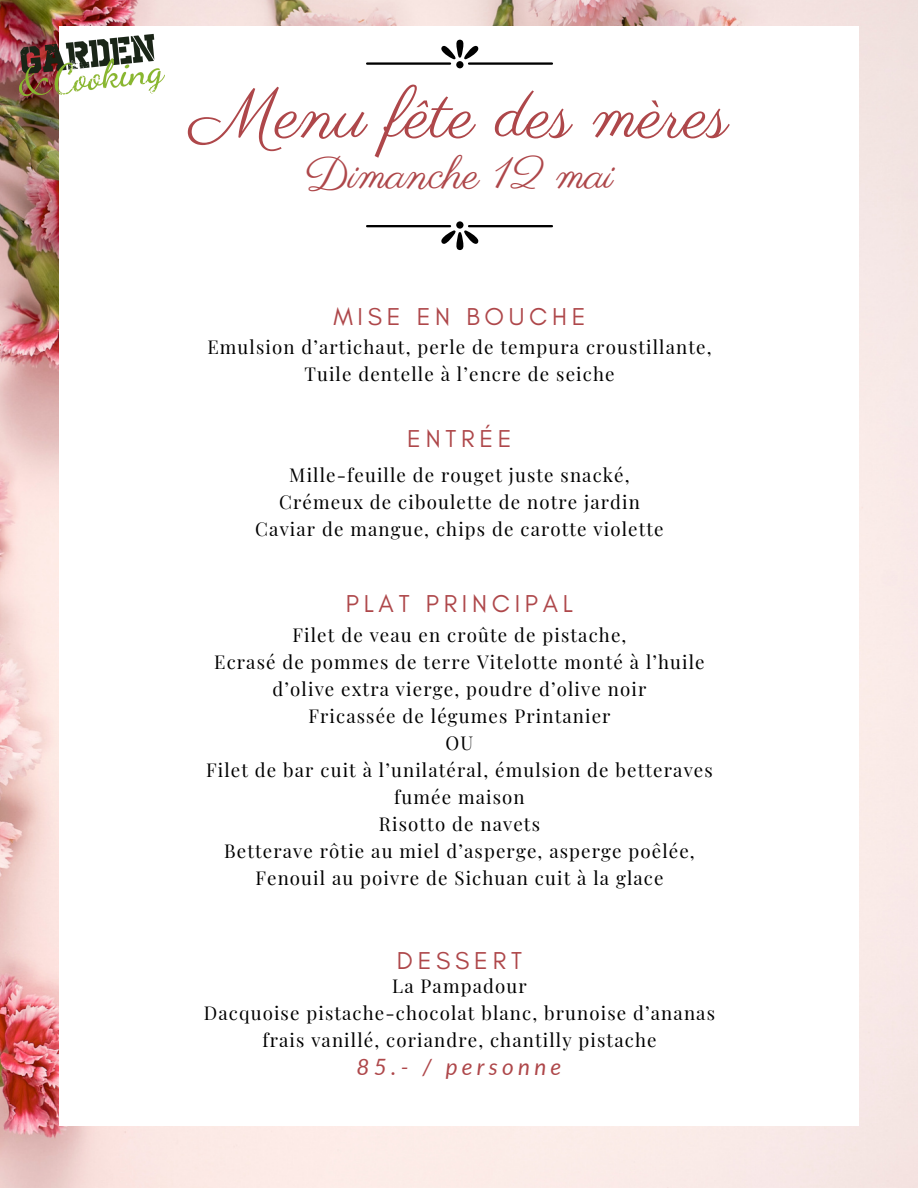
<style>
.page{position:relative;width:918px;height:1188px;background:#fff}
.page>*{position:absolute;margin:0;border:0;box-sizing:border-box;transform-origin:0 0}
.t1{font:70.5px "Parisienne";color:#ae474a}
.t2{font:45px "Parisienne";color:#ae474a}
.t3{font:24.9px "Glacial Indifference";letter-spacing:.19em;color:#ae474a}
.t4{font:italic 22.5px "Lato";letter-spacing:.19em;color:#ae474a}
.t5{font:18.75px/27px "Playfair Display";letter-spacing:.06em;color:#000;text-align:center}
</style>
<div class="page">
<img style="left:0;top:0;width:918px;height:1188px">
<div style="left:60px;top:27px;width:798px;height:1099px;background:#fff"></div>
<div style="left:456px;top:61px;width:8px;height:7px;background:#000;border-radius:50%"></div>
<svg style="left:441px;top:40px;width:38px;height:19px"></svg>
<hr style="left:366px;top:62px;width:85px;height:3px;background:#000">
<hr style="left:468px;top:62px;width:85px;height:3px;background:#000">
<div style="left:456px;top:221px;width:8px;height:8px;background:#000;border-radius:50%"></div>
<svg style="left:441px;top:230px;width:38px;height:20px"></svg>
<hr style="left:366px;top:225px;width:85px;height:2px;background:#000">
<hr style="left:468px;top:225px;width:85px;height:2px;background:#000">
<img style="left:0;top:0;width:196px;height:137px">
<p class="t1" style="left:191px;top:72px;width:540px">Menu fête des mères</p>
<p class="t2" style="left:305px;top:147px;width:310px">Dimanche 12 mai</p>
<p class="t3" style="left:333px;top:301px;width:254px">MISE EN BOUCHE</p>
<p class="t5" style="left:207px;top:333px;width:506px">Emulsion d’artichaut, perle de tempura croustillante,</p>
<h1 class="t5" style="left:304px;top:360px;width:312px">Tuile dentelle à l’encre de seiche</h1>
<p class="t3" style="left:407px;top:423px;width:106px">ENTRÉE</p>
<p class="t5" style="left:289px;top:461px;width:342px">Mille-feuille de rouget juste snacké,</p>
<h2 class="t5" style="left:279px;top:488px;width:362px">Crémeux de ciboulette de notre jardin</h2>
<p class="t5" style="left:255px;top:515px;width:410px">Caviar de mangue, chips de carotte violette</p>
<p class="t3" style="left:346px;top:588px;width:229px">PLAT PRINCIPAL</p>
<p class="t5" style="left:293px;top:620px;width:335px">Filet de veau en croûte de pistache,</p>
<h2 class="t5" style="left:214px;top:647px;width:492px">Ecrasé de pommes de terre Vitelotte monté à l’huile d’olive extra vierge, poudre d’olive noir</h2>
<p class="t5" style="left:308px;top:701px;width:304px">Fricassée de légumes Printanier</p>
<p class="t5" style="left:446px;top:728px;width:29px">OU</p>
<p class="t5" style="left:206px;top:755px;width:508px">Filet de bar cuit à l’unilatéral, émulsion de betteraves fumée maison</p>
<h2 class="t5" style="left:379px;top:809px;width:163px">Risotto de navets</h2>
<p class="t5" style="left:224px;top:836px;width:472px">Betterave rôtie au miel d’asperge, asperge poêlée,</p>
<p class="t5" style="left:255px;top:863px;width:410px">Fenouil au poivre de Sichuan cuit à la glace</p>
<p class="t3" style="left:397px;top:945px;width:127px">DESSERT</p>
<p class="t5" style="left:392px;top:972px;width:136px">La Pampadour</p>
<p class="t5" style="left:204px;top:999px;width:513px">Dacquoise pistache-chocolat blanc, brunoise d’ananas frais vanillé, coriandre, chantilly pistache</p>
<h2 class="t4" style="left:357px;top:1053px;width:206px">85.- / personne</h2>
</div>
